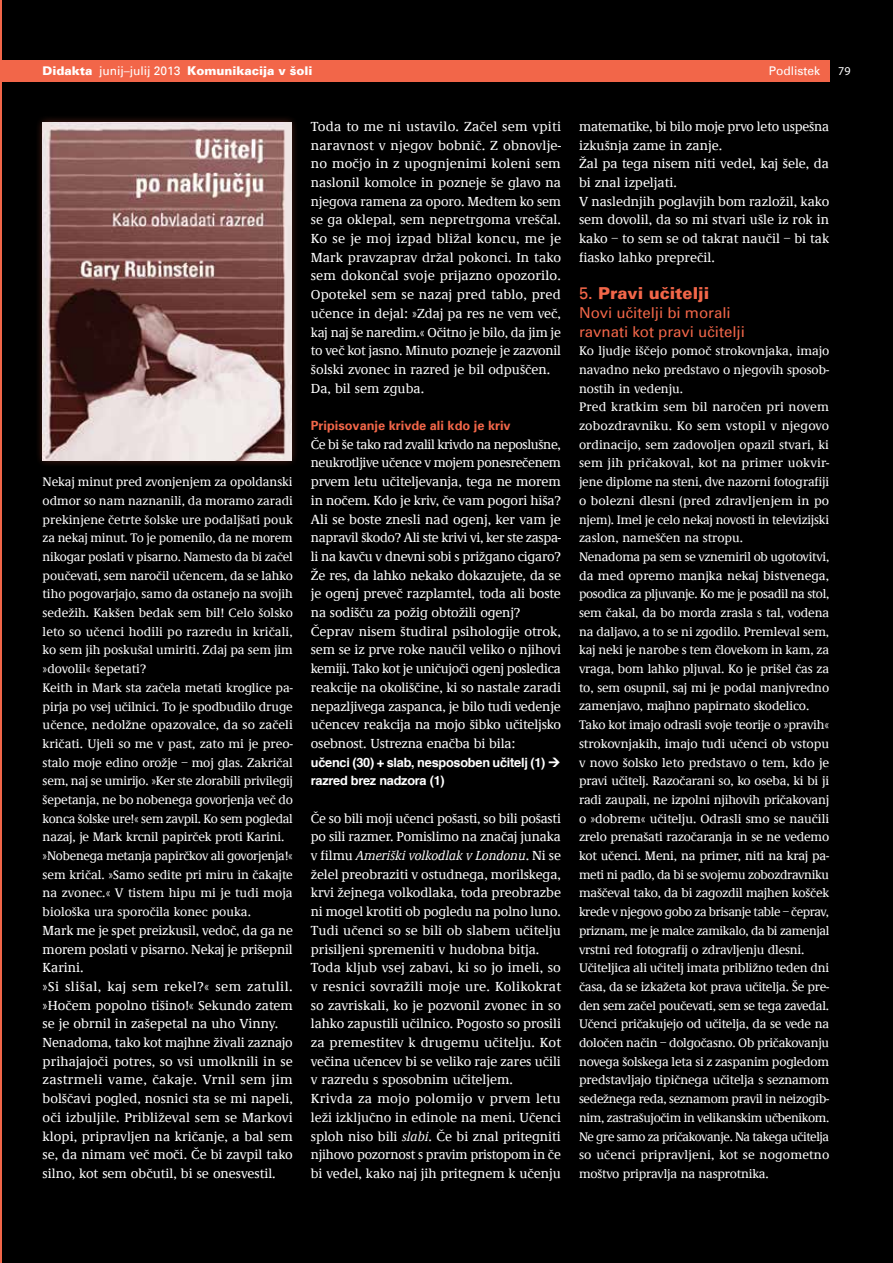
<style>
.page{position:relative;width:893px;height:1263px;background:#000}
.page>*{position:absolute;margin:0;border:0;box-sizing:border-box;transform-origin:0 0}
.t1{font:900 16.5px "Univers";color:#f26649}
.t2{font:15px/18.8px "Univers";color:#f26649}
.t3{font:500 13.5px/18.8px "Demos LT";color:#fff}
.t4{font:500 12.75px/18.8px "Demos LT";letter-spacing:-.01em;color:#fff}
.t5{font:700 12.75px/18.8px "Helvetica";letter-spacing:-.02em;color:#fff}
.t6{font:12.75px "Univers Black Plain";color:#f26649}
.t7{font:900 12px "Univers";color:#fff}
.t8{font:12px "Univers";color:#fff}
.t9{font:12px "Myriad Pro";color:#fff}
.s1{font-weight:400}
.s2{font-style:italic}
</style>
<div class="page">
<div style="left:0;top:60px;width:829px;height:21px;background:#f26649"></div>
<div style="left:34px;top:114px;width:266px;height:354px;background:#f26649;opacity:.35"></div>
<img style="left:43px;top:123px;width:248px;height:337px">
<hr style="left:0;top:0;width:1px;height:1263px;background:#f26649">
<p class="t7" style="left:43px;top:63px;width:272px">Didakta <span class="s1">junij∑julij 2013</span> Komunikacija v šoli</p>
<p class="t9" style="left:838px;top:63px;width:14px">79</p>
<p class="t8" style="left:769px;top:64px;width:53px">Podlistek</p>
<p class="t4" style="left:43px;top:473px;width:252px">Nekaj minut pred zvonjenjem za opoldanski odmor so nam naznanili, da moramo zaradi prekinjene četrte šolske ure podaljšati pouk za nekaj minut. To je pomenilo, da ne morem nikogar poslati v pisarno. Namesto da bi začel poučevati, sem naročil učencem, da se lahko tiho pogovarjajo, samo da ostanejo na svojih sedežih. Kakšen bedak sem bil! Celo šolsko leto so učenci hodili po razredu in kričali, ko sem jih poskušal umiriti. Zdaj pa sem jim »dovolil« šepetati?<br>Keith in Mark sta začela metati kroglice pa&shy;pirja po vsej učilnici. To je spodbudilo druge učence, nedolžne opazovalce, da so začeli kričati. Ujeli so me v past, zato mi je preo&shy;stalo moje edino orožje – moj glas. Zakričal sem, naj se umirijo. »Ker ste zlorabili privilegij šepetanja, ne bo nobenega govorjenja več do konca šolske ure!« sem zavpil. Ko sem pogledal nazaj, je Mark krcnil papirček proti Karini. »Nobenega metanja papirčkov ali govorjenja!« sem kričal. »Samo sedite pri miru in čakajte na zvonec.« V tistem hipu mi je tudi moja biološka ura sporočila konec pouka.</p>
<p class="t3" style="left:43px;top:921px;width:252px">Mark me je spet preizkusil, vedoč, da ga ne morem poslati v pisarno. Nekaj je prišepnil Karini.<br>»Si slišal, kaj sem rekel?« sem zatulil. »Hočem popolno tišino!« Sekundo zatem se je obrnil in zašepetal na uho Vinny.<br>Nenadoma, tako kot majhne živali zaznajo prihajajoči potres, so vsi umolknili in se zastrmeli vame, čakaje. Vrnil sem jim bolščavi pogled, nosnici sta se mi napeli, oči izbuljile. Približeval sem se Markovi klopi, pripravljen na kričanje, a bal sem se, da nimam več moči. Če bi zavpil tako silno, kot sem občutil, bi se onesvestil.</p>
<p class="t3" style="left:311px;top:117px;width:252px">Toda to me ni ustavilo. Začel sem vpiti naravnost v njegov bobnič. Z obnovlje&shy;no močjo in z upognjenimi koleni sem naslonil komolce in pozneje še glavo na njegova ramena za oporo. Medtem ko sem se ga oklepal, sem nepretrgoma vreščal.<br>Ko se je moj izpad bližal koncu, me je Mark pravzaprav držal pokonci. In tako sem dokončal svoje prijazno opozorilo.<br>Opotekel sem se nazaj pred tablo, pred učence in dejal: »Zdaj pa res ne vem več, kaj naj še naredim.« Očitno je bilo, da jim je to več kot jasno. Minuto pozneje je zazvonil šolski zvonec in razred je bil odpuščen.<br>Da, bil sem zguba.</p>
<p class="t6" style="left:311px;top:417px;width:201px">Pripisovanje krivde ali kdo je kriv</p>
<p class="t3" style="left:311px;top:435px;width:252px">Če bi še tako rad zvalil krivdo na neposlušne, neukrotljive učence v mojem ponesrečenem prvem letu učiteljevanja, tega ne morem in nočem. Kdo je kriv, če vam pogori hiša?<br>Ali se boste znesli nad ogenj, ker vam je napravil škodo? Ali ste krivi vi, ker ste zaspa&shy;li na kavču v dnevni sobi s prižgano cigaro?<br>Že res, da lahko nekako dokazujete, da se je ogenj preveč razplamtel, toda ali boste na sodišču za požig obtožili ogenj?<br>Čeprav nisem študiral psihologije otrok, sem se iz prve roke naučil veliko o njihovi kemiji. Tako kot je uničujoči ogenj posledica reakcije na okoliščine, ki so nastale zaradi nepazljivega zaspanca, je bilo tudi vedenje učencev reakcija na mojo šibko učiteljsko osebnost. Ustrezna enačba bi bila:</p>
<p class="t5" style="left:311px;top:753px;width:236px">učenci (30) + slab, nesposoben učitelj (1) razred brez nadzora (1)</p>
<p class="t3" style="left:311px;top:809px;width:252px">Če so bili moji učenci pošasti, so bili pošasti po sili razmer. Pomislimo na značaj junaka v filmu <span class="s2">Ameriški volkodlak v Londonu</span>. Ni se želel preobraziti v ostudnega, morilskega, krvi žejnega volkodlaka, toda preobrazbe ni mogel krotiti ob pogledu na polno luno.<br>Tudi učenci so se bili ob slabem učitelju prisiljeni spremeniti v hudobna bitja.<br>Toda kljub vsej zabavi, ki so jo imeli, so v resnici sovražili moje ure. Kolikokrat so zavriskali, ko je pozvonil zvonec in so lahko zapustili učilnico. Pogosto so prosili za premestitev k drugemu učitelju. Kot večina učencev bi se veliko raje zares učili v razredu s sposobnim učiteljem.<br>Krivda za mojo polomijo v prvem letu leži izključno in edinole na meni. Učenci sploh niso bili <span class="s2">slabi</span>. Če bi znal pritegniti njihovo pozornost s pravim pristopom in če bi vedel, kako naj jih pritegnem k učenju</p>
<p class="t3" style="left:579px;top:117px;width:252px">matematike, bi bilo moje prvo leto uspešna izkušnja zame in zanje.<br>Žal pa tega nisem niti vedel, kaj šele, da bi znal izpeljati.<br>V naslednjih poglavjih bom razložil, kako sem dovolil, da so mi stvari ušle iz rok in kako – to sem se od takrat naučil – bi tak fiasko lahko preprečil.</p>
<p class="t1" style="left:579px;top:283px;width:132px"><span class="s1">5.</span> Pravi učitelji</p>
<p class="t2" style="left:579px;top:303px;width:167px">Novi učitelji bi morali ravnati kot pravi učitelji</p>
<p class="t4" style="left:579px;top:342px;width:252px">Ko ljudje iščejo pomoč strokovnjaka, imajo navadno neko predstavo o njegovih sposob&shy;nostih in vedenju.<br>Pred kratkim sem bil naročen pri novem zobozdravniku. Ko sem vstopil v njegovo ordinacijo, sem zadovoljen opazil stvari, ki sem jih pričakoval, kot na primer uokvir&shy;jene diplome na steni, dve nazorni fotografiji o bolezni dlesni (pred zdravljenjem in po njem). Imel je celo nekaj novosti in televizijski zaslon, nameščen na stropu.<br>Nenadoma pa sem se vznemiril ob ugotovitvi, da med opremo manjka nekaj bistvenega, posodica za pljuvanje. Ko me je posadil na stol, sem čakal, da bo morda zrasla s tal, vodena na daljavo, a to se ni zgodilo. Premleval sem, kaj neki je narobe s tem človekom in kam, za vraga, bom lahko pljuval. Ko je prišel čas za to, sem osupnil, saj mi je podal manjvredno zamenjavo, majhno papirnato skodelico.<br>Tako kot imajo odrasli svoje teorije o »pravih« strokovnjakih, imajo tudi učenci ob vstopu v novo šolsko leto predstavo o tem, kdo je pravi učitelj. Razočarani so, ko oseba, ki bi ji radi zaupali, ne izpolni njihovih pričakovanj o »dobrem« učitelju. Odrasli smo se naučili zrelo prenašati razočaranja in se ne vedemo kot učenci. Meni, na primer, niti na kraj pa&shy;meti ni padlo, da bi se svojemu zobozdravniku maščeval tako, da bi zagozdil majhen košček krede v njegovo gobo za brisanje table – čeprav, priznam, me je malce zamikalo, da bi zamenjal vrstni red fotografij o zdravljenju dlesni.<br>Učiteljica ali učitelj imata približno teden dni časa, da se izkažeta kot prava učitelja. Še pre&shy;den sem začel poučevati, sem se tega zavedal.<br>Učenci pričakujejo od učitelja, da se vede na določen način – dolgočasno. Ob pričakovanju novega šolskega leta si z zaspanim pogledom predstavljajo tipičnega učitelja s seznamom sedežnega reda, seznamom pravil in neizogib&shy;nim, zastrašujočim in velikanskim učbenikom.<br>Ne gre samo za pričakovanje. Na takega učitelja so učenci pripravljeni, kot se nogometno moštvo pripravlja na nasprotnika.</p>
</div>
